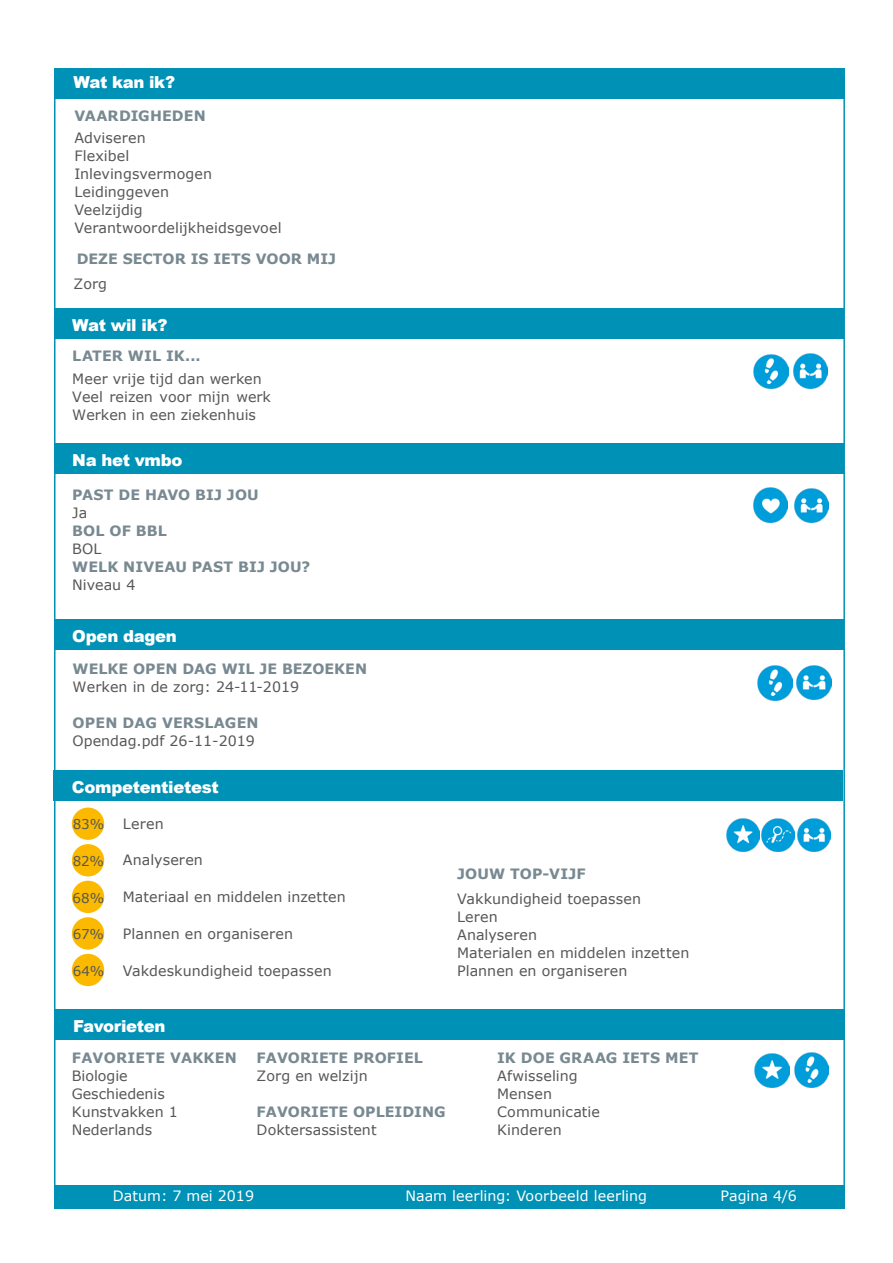
<style>
.page{position:relative;width:893px;height:1263px;background:#fff}
.page>*{position:absolute;margin:0;border:0;box-sizing:border-box;transform-origin:0 0}
.t1{font:900 16.5px "Arial";letter-spacing:-.02em;color:#fff}
.t2{font:14.25px/18px "Verdana";letter-spacing:.005em;color:#575756}
.t3{font:700 14.25px "Verdana";color:#788992}
.t4{font:14.25px "Verdana";color:#fff}
.t5{font:13.5px "Verdana";letter-spacing:-.005em;color:#575756}
</style>
<div class="page">
<div style="left:54px;top:1185px;width:790px;height:24px;background:#0091b6"></div>
<div style="left:54px;top:308px;width:789px;height:31px;background:#0091b6"></div>
<div style="left:54px;top:443px;width:789px;height:31px;background:#0091b6"></div>
<div style="left:54px;top:619px;width:789px;height:30px;background:#0091b6"></div>
<div style="left:55px;top:68px;width:790px;height:31px;background:#0091b6"></div>
<div style="left:55px;top:1009px;width:789px;height:31px;background:#0091b6"></div>
<div style="left:54px;top:770px;width:789px;height:31px;background:#0091b6"></div>
<img style="left:754px;top:354px;width:34px;height:35px">
<img style="left:793px;top:354px;width:35px;height:34px">
<img style="left:753px;top:488px;width:35px;height:34px">
<img style="left:794px;top:488px;width:35px;height:35px">
<img style="left:757px;top:665px;width:35px;height:35px">
<img style="left:797px;top:665px;width:34px;height:35px">
<img style="left:755px;top:1053px;width:34px;height:35px">
<img style="left:794px;top:1053px;width:35px;height:34px">
<img style="left:727px;top:819px;width:33px;height:33px">
<img style="left:762px;top:819px;width:33px;height:33px">
<img style="left:798px;top:819px;width:33px;height:33px">
<div style="left:72px;top:807px;width:32px;height:33px;background:#fbba00;border-radius:50%"></div>
<div style="left:72px;top:844px;width:32px;height:32px;background:#fbba00;border-radius:50%"></div>
<div style="left:72px;top:881px;width:32px;height:32px;background:#fbba00;border-radius:50%"></div>
<div style="left:72px;top:917px;width:32px;height:32px;background:#fbba00;border-radius:50%"></div>
<div style="left:72px;top:954px;width:32px;height:32px;background:#fbba00;border-radius:50%"></div>
<p class="t1" style="left:74px;top:70px;width:103px">Wat kan ik?</p>
<p class="t3" style="left:74px;top:106px;width:133px">VAARDIGHEDEN</p>
<p class="t2" style="left:74px;top:129px;width:209px">Adviseren<br>Flexibel<br>Inlevingsvermogen<br>Leidinggeven<br>Veelzijdig<br>Verantwoordelijkheidsgevoel</p>
<p class="t3" style="left:77px;top:249px;width:261px">DEZE SECTOR IS IETS VOOR MIJ</p>
<p class="t2" style="left:74px;top:275px;width:35px">Zorg</p>
<p class="t1" style="left:72px;top:313px;width:97px">Wat wil ik?</p>
<p class="t3" style="left:72px;top:347px;width:130px">LATER WIL IK...</p>
<p class="t2" style="left:72px;top:370px;width:200px">Meer vrije tijd dan werken<br>Veel reizen voor mijn werk<br>Werken in een ziekenhuis</p>
<p class="t1" style="left:72px;top:448px;width:112px">Na het vmbo</p>
<p class="t3" style="left:72px;top:486px;width:188px">PAST DE HAVO BIJ JOU</p>
<p class="t2" style="left:72px;top:504px;width:17px">Ja</p>
<p class="t3" style="left:72px;top:522px;width:96px">BOL OF BBL</p>
<p class="t2" style="left:72px;top:540px;width:31px">BOL</p>
<p class="t3" style="left:72px;top:558px;width:240px">WELK NIVEAU PAST BIJ JOU?</p>
<p class="t2" style="left:72px;top:576px;width:65px">Niveau 4</p>
<p class="t1" style="left:72px;top:624px;width:106px">Open dagen</p>
<p class="t3" style="left:73px;top:660px;width:296px">WELKE OPEN DAG WIL JE BEZOEKEN</p>
<p class="t2" style="left:73px;top:678px;width:228px">Werken in de zorg: 24-11-2019</p>
<p class="t3" style="left:73px;top:714px;width:187px">OPEN DAG VERSLAGEN</p>
<p class="t2" style="left:73px;top:732px;width:184px">Opendag.pdf 26-11-2019</p>
<p class="t1" style="left:72px;top:775px;width:148px">Competentietest</p>
<p class="t2" style="left:123px;top:815px;width:42px">Leren</p>
<p class="t2" style="left:123px;top:851px;width:82px">Analyseren</p>
<p class="t2" style="left:123px;top:888px;width:225px">Materiaal en middelen inzetten</p>
<p class="t2" style="left:123px;top:925px;width:172px">Plannen en organiseren</p>
<p class="t2" style="left:123px;top:962px;width:210px">Vakdeskundigheid toepassen</p>
<p class="t5" style="left:73px;top:815px;width:33px">83%</p>
<p class="t5" style="left:73px;top:852px;width:33px">82%</p>
<p class="t5" style="left:73px;top:889px;width:33px">68%</p>
<p class="t5" style="left:73px;top:925px;width:33px">67%</p>
<p class="t5" style="left:73px;top:962px;width:33px">64%</p>
<p class="t3" style="left:457px;top:865px;width:130px">JOUW TOP-VIJF</p>
<p class="t2" style="left:457px;top:890px;width:234px">Vakkundigheid toepassen<br>Leren<br>Analyseren<br>Materialen en middelen inzetten<br>Plannen en organiseren</p>
<p class="t1" style="left:73px;top:1014px;width:94px">Favorieten</p>
<p class="t3" style="left:72px;top:1049px;width:166px">FAVORIETE VAKKEN</p>
<p class="t2" style="left:72px;top:1067px;width:107px">Biologie<br>Geschiedenis<br>Kunstvakken 1<br>Nederlands</p>
<p class="t3" style="left:257px;top:1049px;width:168px">FAVORIETE PROFIEL</p>
<p class="t2" style="left:257px;top:1067px;width:113px">Zorg en welzijn</p>
<p class="t3" style="left:257px;top:1103px;width:191px">FAVORIETE OPLEIDING</p>
<p class="t2" style="left:257px;top:1121px;width:122px">Doktersassistent</p>
<p class="t3" style="left:497px;top:1049px;width:203px">IK DOE GRAAG IETS MET</p>
<p class="t2" style="left:497px;top:1067px;width:104px">Afwisseling<br>Mensen<br>Communicatie<br>Kinderen</p>
<p class="t4" style="left:113px;top:1187px;width:143px">Datum: 7 mei 2019</p>
<p class="t4" style="left:405px;top:1187px;width:243px">Naam leerling: Voorbeeld leerling</p>
<p class="t4" style="left:720px;top:1187px;width:78px">Pagina 4/6</p>
</div>
